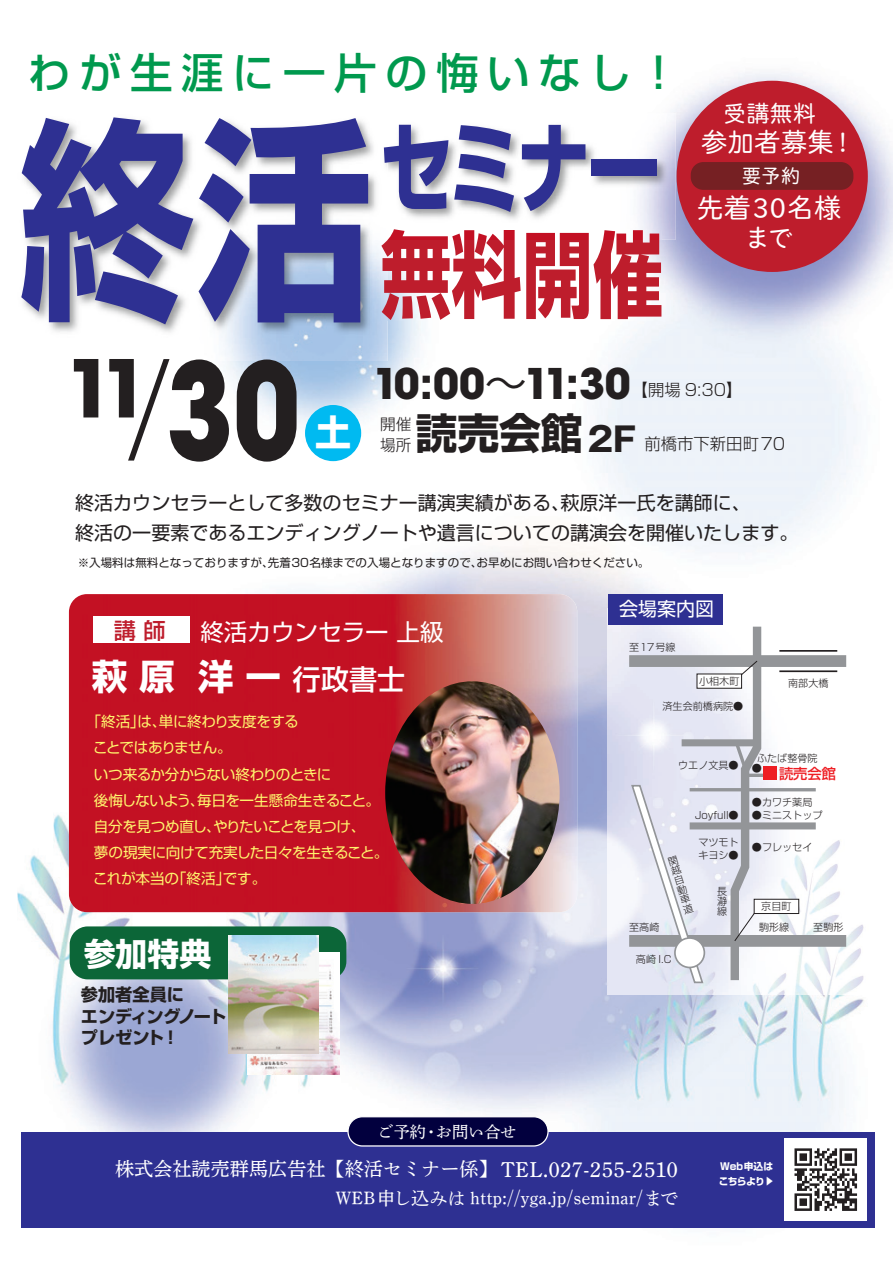
<style>
.page{position:relative;width:893px;height:1263px;background:#fff}
.page>*{position:absolute;margin:0;border:0;box-sizing:border-box;transform-origin:0 0}
.t1{font:700 214.2px "Shin Go Pro";color:#2e3092;scale:.83 1}
.t2{font:700 98.1px "Shin Go Pro";color:#2e3092;scale:.76 1}
.t3{font:700 93.75px "Shin Go Pro";color:#be1d2c;scale:.76 1}
.t4{font:700 79.05px "ITC Avant Garde Pro";color:#231f20}
.t5{font:500 42.45px "Shin Go Pro";letter-spacing:.2em;color:#00994e}
.t6{font:700 42px "ITC Avant Garde Pro";letter-spacing:-.06em;color:#231f20}
.t7{font:700 41.85px "Shin Go Pro";color:#231f20}
.t8{font:700 35.85px "Shin Go Pro";color:#fff}
.t9{font:700 35.55px "Shin Go Pro";color:#fff}
.t10{font:700 31.8px "Shin Go Pro";color:#fff}
.t11{font:27.15px/30.2px "TB Chibi R Go Plus K Pro";color:#fff;text-align:center}
.t12{font:26.7px "TB Chibi R Go Plus K Pro";color:#fff}
.t13{font:23.55px "Shin Go Pro";color:#fff}
.t14{font:23.25px "TB Chibi R Go Plus K Pro";color:#fff}
.t15{font:500 22.2px "Shin Go Pro";color:#be1d2c}
.t16{font:19.5px "TB Chibi R Go Plus K Pro";color:#fff}
.t17{font:19.2px "DNP Shuei Y Min Std M";color:#fff}
.t18{font:19.05px/29.1px "Shin Go Pro";color:#231f20}
.t19{font:19.05px "Shin Go Pro";color:#fff}
.t20{font:18.15px "DNP Shuei Y Min Std M";color:#fff}
.t21{font:700 17.25px/21.6px "Shin Go Pro";color:#231f20}
.t22{font:300 16.35px "Shin Go Pro";color:#231f20}
.t23{font:16.2px "DNP Shuei Y Min Std M";color:#fff}
.t24{font:300 15.6px/20.5px "Shin Go Pro";color:#231f20}
.t25{font:14.55px/26.1px "Shin Go Pro";letter-spacing:-.03em;color:#fff46d}
.t26{font:500 14.25px "Shin Go Pro";color:#ee1d23}
.t27{font:11.55px "Shin Go Pro";color:#231f20}
.t28{font:300 10.05px/10.1px "Shin Go Pro";color:#231f20;text-align:justify}
.t29{font:700 9.75px/15.3px "Shin Go Pro";color:#fff}
.s1{font-size:133.05px}
.s2{font-family:"Koz Go Pr 6 N";font-weight:400}
.s3{font-family:"Gothic MB101 Pro";font-size:33.75px}
.s4{font-weight:500;font-size:28.05px}
.s5{font-size:21.6px}
</style>
<div class="page">
<img style="left:17px;top:72px;width:876px;height:1156px">
<div style="left:21px;top:1132px;width:854px;height:95px;background:#2e3092"></div>
<img style="left:17px;top:108px;width:371px;height:253px">
<img style="left:381px;top:240px;width:7px;height:80px">
<img style="left:374px;top:113px;width:302px;height:127px">
<img style="left:388px;top:229px;width:201px;height:11px">
<svg style="left:381px;top:229px;width:7px;height:11px"></svg>
<img style="left:593px;top:230px;width:68px;height:10px">
<img style="left:69px;top:594px;width:508px;height:318px">
<div style="left:348px;top:1117px;width:200px;height:29px;background:#02003e;border-radius:14px"></div>
<div style="left:347px;top:1116px;width:202px;height:30px;border:1px solid #fff;border-radius:14px"></div>
<img style="left:385px;top:681px;width:175px;height:223px">
<div style="left:677px;top:81px;width:191px;height:191px;background:#be1d2c;border-radius:50%"></div>
<div style="left:70px;top:926px;width:276px;height:53px;background:#0c6638;border-radius:18px"></div>
<img style="left:607px;top:608px;width:262px;height:386px">
<div style="left:629px;top:935px;width:217px;height:12px;background:#939598"></div>
<div style="left:629px;top:655px;width:217px;height:12px;background:#939598"></div>
<div style="left:754px;top:899px;width:45px;height:14px;background:#fff"></div>
<div style="left:754px;top:899px;width:45px;height:15px;border:1px solid #231f20"></div>
<div style="left:697px;top:674px;width:45px;height:14px;background:#fff"></div>
<hr style="left:779px;top:650px;width:58px;height:2px;background:#231f20">
<hr style="left:779px;top:670px;width:58px;height:2px;background:#231f20">
<hr style="left:690px;top:788px;width:126px;height:3px;background:#939598">
<div style="left:690px;top:822px;width:126px;height:7px;background:#939598"></div>
<div style="left:682px;top:739px;width:78px;height:7px;background:#939598"></div>
<div style="left:763px;top:766px;width:13px;height:14px;background:#ee1d23"></div>
<svg style="left:630px;top:784px;width:75px;height:200px"></svg>
<div style="left:675px;top:938px;width:29px;height:29px;background:#fff;border-radius:50%"></div>
<div style="left:674px;top:937px;width:31px;height:31px;border:2px solid #939598;border-radius:50%"></div>
<svg style="left:726px;top:618px;width:39px;height:370px"></svg>
<svg style="left:128px;top:359px;width:41px;height:102px"></svg>
<div style="left:305px;top:405px;width:56px;height:56px;background:#00baf1;border-radius:50%"></div>
<div style="left:608px;top:594px;width:115px;height:30px;background:#2e3092"></div>
<img style="left:248px;top:953px;width:92px;height:122px">
<img style="left:229px;top:935px;width:89px;height:118px">
<div style="left:93px;top:616px;width:96px;height:27px;background:#fff"></div>
<div style="left:691px;top:162px;width:162px;height:28px;background:#762023;border-radius:13px"></div>
<div style="left:784px;top:1138px;width:83px;height:83px;background:#fff"></div>
<svg style="left:794px;top:1148px;width:63px;height:63px"></svg>
<h3 class="t5" style="left:28px;top:38px;width:640px">わが生涯に一片の悔いなし !</h3>
<h1 class="t1" style="left:19px;top:51px;width:428px">終活</h1>
<h2 class="t2" style="left:379px;top:90px;width:372px">セミナー</h2>
<h3 class="t3" style="left:381px;top:200px;width:374px">無料開催</h3>
<h3 class="t14" style="left:723px;top:93px;width:94px">受講無料</h3>
<h3 class="t12" style="left:701px;top:119px;width:148px">参加者募集 !</h3>
<h3 class="t16" style="left:742px;top:160px;width:60px">要予約</h3>
<h3 class="t11" style="left:696px;top:191px;width:146px">先着30名様まで</h3>
<h3 class="t4" style="left:66px;top:335px;width:236px">11 <span class="s1">30</span></h3>
<h3 class="t6" style="left:373px;top:356px;width:259px">10:00<span class="s2">～</span>11:30</h3>
<p class="t24" style="left:380px;top:412px;width:33px">開催場所</p>
<h3 class="t7" style="left:415px;top:400px;width:222px">読売会館<span class="s3">2F</span></h3>
<h3 class="t8" style="left:315px;top:404px;width:37px">土</h3>
<p class="t22" style="left:632px;top:376px;width:112px">【開場 9:30】</p>
<p class="t22" style="left:645px;top:431px;width:142px">前橋市下新田町70</p>
<h3 class="t18" style="left:75px;top:486px;width:725px">終活カウンセラーとして多数のセミナー講演実績がある、萩原洋一氏を講師に、<br>終活の一要素であるエンディングノートや遺言についての講演会を開催いたします。</h3>
<p class="t27" style="left:78px;top:553px;width:573px">※入場料は無料となっておりますが、先着30名様までの入場となりますので、お早めにお問い合わせください。</p>
<h3 class="t19" style="left:619px;top:593px;width:97px">会場案内図</h3>
<h3 class="t15" style="left:114px;top:613px;width:53px">講 師</h3>
<h3 class="t13" style="left:200px;top:613px;width:245px">終活カウンセラー 上級</h3>
<h3 class="t9" style="left:92px;top:648px;width:315px">萩 原 洋 一 <span class="s4">行政書士</span></h3>
<p class="t25" style="left:93px;top:707px;width:297px;text-indent:-7px">「終活」は、単に終わり支度をする<br>ことではありません。<br>いつ来るか分からない終わりのときに<br>後悔しないよう、毎日を一生懸命生きること。自分を見つめ直し、やりたいことを見つけ、<br>夢の現実に向けて充実した日々を生きること。これが本当の「終活」です。</p>
<h3 class="t10" style="left:84px;top:928px;width:129px">参加特典</h3>
<p class="t21" style="left:81px;top:982px;width:147px">参加者全員に<br>エンディングノートプレゼント !</p>
<p class="t23" style="left:378px;top:1120px;width:141px">ご予約・お問い合せ</p>
<p class="t28" style="left:629px;top:641px;width:48px">至17号線</p>
<p class="t28" style="left:699px;top:675px;width:42px">小相木町</p>
<p class="t28" style="left:662px;top:700px;width:82px">済生会前橋病院●</p>
<p class="t28" style="left:788px;top:676px;width:42px">南部大橋</p>
<p class="t28" style="left:678px;top:759px;width:62px">ウエノ文具●</p>
<p class="t28" style="left:695px;top:809px;width:45px">Joyfull●</p>
<p class="t28" style="left:698px;top:835px;width:42px;line-height:12.3px">マツモトキヨシ●</p>
<p class="t28" style="left:666px;top:856px;width:7px;rotate:-17deg">関越自動車道</p>
<p class="t28" style="left:717px;top:885px;width:11px">長瀞線</p>
<p class="t28" style="left:629px;top:921px;width:32px">至高崎</p>
<p class="t28" style="left:636px;top:953px;width:37px">高崎 I.C</p>
<p class="t28" style="left:757px;top:751px;width:62px">ふたば整骨院</p>
<p class="t28" style="left:752px;top:762px;width:12px">●</p>
<p class="t26" style="left:779px;top:761px;width:59px">読売会館</p>
<p class="t28" style="left:752px;top:796px;width:62px">●カワチ薬局</p>
<p class="t28" style="left:752px;top:809px;width:72px">●ミニストップ</p>
<p class="t28" style="left:752px;top:840px;width:62px">●フレッセイ</p>
<p class="t28" style="left:761px;top:900px;width:32px">京目町</p>
<p class="t28" style="left:759px;top:921px;width:32px">駒形線</p>
<p class="t28" style="left:813px;top:921px;width:32px">至駒形</p>
<h3 class="t17" style="left:115px;top:1155px;width:564px">株式会社読売群馬広告社【終活セミナー係】<span class="s5">TEL.027-255-2510</span></h3>
<p class="t20" style="left:336px;top:1185px;width:344px">WEB申し込みは http://yga.jp/seminar/まで</p>
<p class="t29" style="left:719px;top:1157px;width:56px">Web申込はこちらより</p>
<p class="t29" style="left:761px;top:1186px;width:11px;rotate:-90deg">▼</p>
</div>
